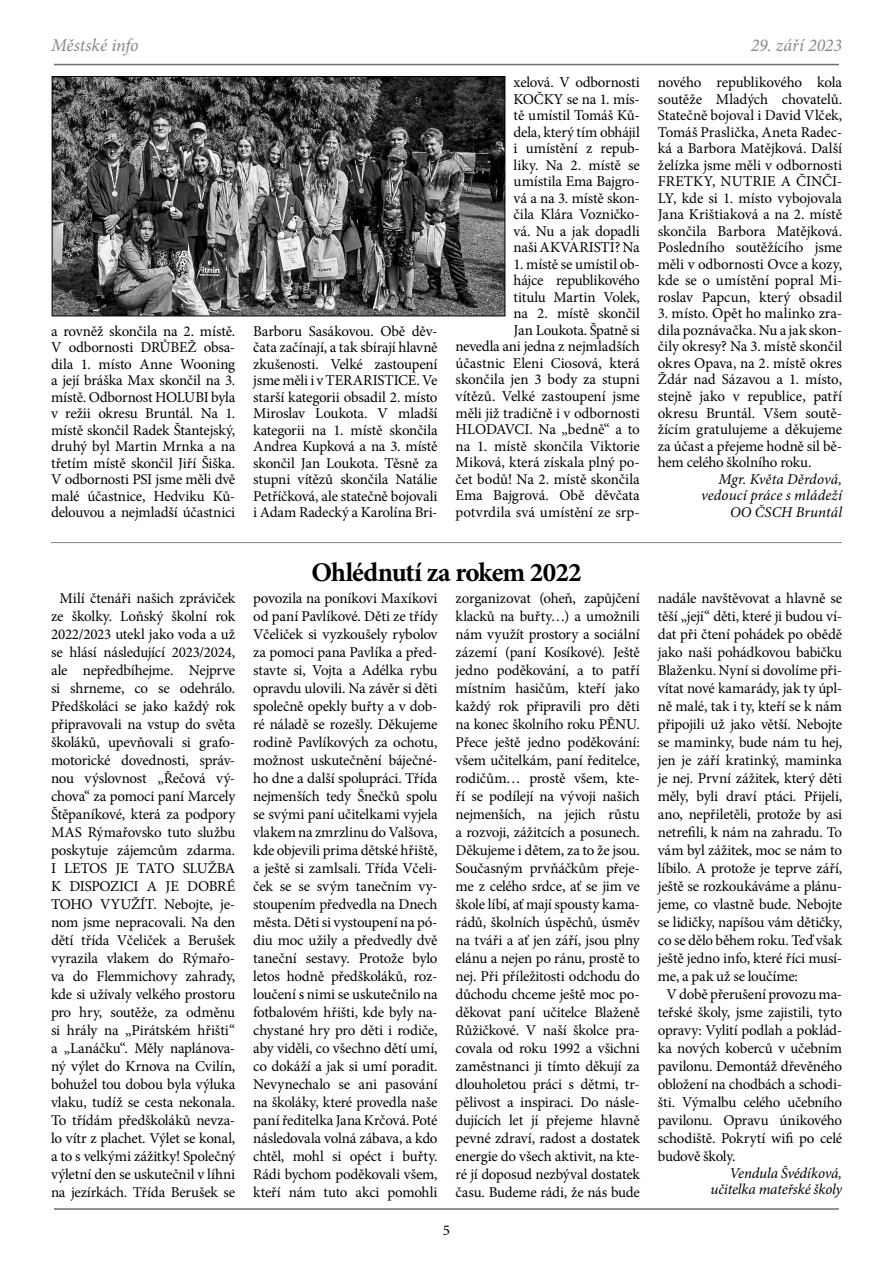
<style>
.page{position:relative;width:893px;height:1263px;background:#fff}
.page>*{position:absolute;margin:0;border:0;box-sizing:border-box;transform-origin:0 0}
.t1{font:700 27px "Minion Pro";letter-spacing:-.03em;color:#000}
.t2{font:italic 18px "Minion Pro";letter-spacing:-.005em;color:#878787}
.t3{font:15px/18px "Minion Pro";letter-spacing:-.015em;color:#000;text-align:justify}
.t4{font:italic 15px/16.5px "Minion Pro";letter-spacing:-.005em;color:#000;text-align:right}
</style>
<div class="page">
<hr style="left:51px;top:542px;width:791px;height:1px;background:#878787">
<hr style="left:54px;top:1208px;width:785px;height:2px;background:#706f6f">
<hr style="left:54px;top:64px;width:785px;height:1px;background:#706f6f">
<img style="left:54px;top:78px;width:449px;height:236px">
<div style="left:52px;top:76px;width:453px;height:240px;border:1px solid #000"></div>
<p class="t2" style="left:51px;top:33px;width:89px">Městské info</p>
<p class="t2" style="left:751px;top:33px;width:92px">29. září 2023</p>
<p class="t3" style="left:51px;top:323px;width:186px;line-height:16.5px">a rovněž skončila na 2. místě.<br>V odbornosti DRŮBEŽ obsa&shy;dila 1. místo Anne Wooning a její bráška Max skončil na 3. místě. Odbornost HOLUBI byla v režii okresu Bruntál. Na 1. místě skončil Radek Štantejský, druhý byl Martin Mrnka a na třetím místě skončil Jiří Šiška.<br>V odbornosti PSI jsme měli dvě malé účastnice, Hedviku Ků&shy;delouvou a nejmladší účastnici</p>
<p class="t3" style="left:253px;top:323px;width:186px;line-height:16.5px">Barboru Sasákovou. Obě děv&shy;čata začínají, a tak sbírají hlavně zkušenosti. Velké zastoupení jsme měli i v TERARISTICE. Ve starší kategorii obsadil 2. místo Miroslav Loukota. V mladší kategorii na 1. místě skončila Andrea Kupková a na 3. místě skončil Jan Loukota. Těsně za stupni vítězů skončila Natálie Petříčková, ale statečně bojovali i Adam Radecký a Karolína Bri-</p>
<p class="t3" style="left:514px;top:74px;width:128px;line-height:16.5px">xelová. V odbornosti KOČKY se na 1. mís&shy;tě umístil Tomáš Ků&shy;dela, který tím obhájil i umístění z repub&shy;liky. Na 2. místě se umístila Ema Bajgro&shy;vá a na 3. místě skon&shy;čila Klára Vozničko&shy;vá. Nu a jak dopadli naši AKVARISTI? Na</p>
<p class="t3" style="left:456px;top:256px;width:186px;line-height:16.5px;text-align:right">1. místě se umístil ob-<br>hájce republikového<br>titulu Martin Volek,<br>na 2. místě skončil<br>Jan Loukota. Špatně si<br>nevedla ani jedna z nejmladších účastnic Eleni Ciosová, která skončila jen 3 body za stupni vítězů. Velké zastoupení jsme měli již tradičně i v odbornosti<br>HLODAVCI. Na „bedně“ a to na 1. místě skončila Viktorie<br>Miková, která získala plný po&shy;čet bodů! Na 2. místě skončila<br>Ema Bajgrová. Obě děvčata potvrdila svá umístění ze srp-</p>
<h1 class="t1" style="left:311px;top:553px;width:272px">Ohlédnutí za rokem 2022</h1>
<p class="t3" style="left:658px;top:74px;width:186px;line-height:16.5px">nového republikového kola soutěže Mladých chovatelů.<br>Statečně bojoval i David Vlček, Tomáš Praslička, Aneta Radec&shy;ká a Barbora Matějková. Další želízka jsme měli v odbornosti FRETKY, NUTRIE A ČINČI-LY, kde si 1. místo vybojovala Jana Krištiaková a na 2. místě skončila Barbora Matějková.<br>Posledního soutěžícího jsme měli v odbornosti Ovce a kozy, kde se o umístění popral Mi&shy;roslav Papcun, který obsadil</p>
<p class="t3" style="left:658px;top:305px;width:186px;line-height:16.5px">3. místo. Opět ho malinko zra&shy;dila poznávačka. Nu a jak skon&shy;čily okresy? Na 3. místě skončil okres Opava, na 2. místě okres Ždár nad Sázavou a 1. místo, stejně jako v republice, patří okresu Bruntál. Všem soutě&shy;žícím gratulujeme a děkujeme za účast a přejeme hodně sil bě&shy;hem celého školního roku.</p>
<p class="t4" style="left:701px;top:470px;width:143px">Mgr. Květa Děrdová, vedoucí práce s mládeží<br>OO ČSCH Bruntál</p>
<p class="t3" style="left:51px;top:589px;width:186px;text-align:center">Milí čtenáři našich zpráviček ze školky. Loňský školní rok<br>2022/2023 utekl jako voda a už se hlásí následující 2023/2024, ale nepředbíhejme. Nejprve si shrneme, co se odehrálo.<br>Předškoláci se jako každý rok připravovali na vstup do světa školáků, upevňovali si grafo&shy;motorické dovednosti, správ&shy;nou výslovnost „Řečová vý&shy;chova“ za pomoci paní Marcely<br>Štěpaníkové, která za podpory<br>MAS Rýmařovsko tuto službu poskytuje zájemcům zdarma.<br>I LETOS JE TATO SLUŽBA<br>K DISPOZICI A JE DOBRÉ<br>TOHO VYUŽÍT. Nebojte, je&shy;nom jsme nepracovali. Na den dětí třída Včeliček a Berušek vyrazila vlakem do Rýmařo&shy;va do Flemmichovy zahrady, kde si užívaly velkého prostoru pro hry, soutěže, za odměnu si hrály na „Pirátském hřišti“ a „Lanáčku“. Měly naplánova&shy;ný výlet do Krnova na Cvilín, bohužel tou dobou byla výluka vlaku, tudíž se cesta nekonala.<br>To třídám předškoláků nevza&shy;lo vítr z plachet. Výlet se konal, a to s velkými zážitky! Společný výletní den se uskutečnil v líhni na jezírkách. Třída Berušek se</p>
<p class="t3" style="left:253px;top:589px;width:186px">povozila na poníkovi Maxíkovi od paní Pavlíkové. Děti ze třídy Včeliček si vyzkoušely rybolov za pomoci pana Pavlíka a před&shy;stavte si, Vojta a Adélka rybu opravdu ulovili. Na závěr si děti společně opekly buřty a v dob&shy;ré náladě se rozešly. Děkujeme rodině Pavlíkových za ochotu, možnost uskutečnění báječné&shy;ho dne a další spolupráci. Třída nejmenších tedy Šnečků spolu se svými paní učitelkami vyjela vlakem na zmrzlinu do Valšova, kde objevili prima dětské hřiště, a ještě si zamlsali. Třída Včeli&shy;ček se se svým tanečním vy&shy;stoupením předvedla na Dnech města. Děti si vystoupení na pó&shy;diu moc užily a předvedly dvě taneční sestavy. Protože bylo letos hodně předškoláků, roz&shy;loučení s nimi se uskutečnilo na fotbalovém hřišti, kde byly na&shy;chystané hry pro děti i rodiče, aby viděli, co všechno dětí umí, co dokáží a jak si umí poradit.<br>Nevynechalo se ani pasování na školáky, které provedla naše paní ředitelka Jana Krčová. Poté následovala volná zábava, a kdo chtěl, mohl si opéct i buřty.<br>Rádi bychom poděkovali všem, kteří nám tuto akci pomohli</p>
<p class="t3" style="left:456px;top:589px;width:186px">zorganizovat (oheň, zapůjčení klacků na buřty…) a umožnili nám využít prostory a sociální zázemí (paní Kosíkové). Ještě jedno poděkování, a to patří místním hasičům, kteří jako každý rok připravili pro děti na konec školního roku PĚNU.<br>Přece ještě jedno poděkování: všem učitelkám, paní ředitelce, rodičům… prostě všem, kte&shy;ří se podílejí na vývoji našich nejmenších, na jejich růstu a rozvoji, zážitcích a posunech.<br>Děkujeme i dětem, za to že jsou.<br>Současným prvňáčkům přeje&shy;me z celého srdce, ať se jim ve škole líbí, ať mají spousty kama&shy;rádů, školních úspěchů, úsměv na tváři a ať jen září, jsou plny elánu a nejen po ránu, prostě to nej. Při příležitosti odchodu do důchodu chceme ještě moc po&shy;děkovat paní učitelce Blaženě Růžičkové. V naší školce pra&shy;covala od roku 1992 a všichni zaměstnanci ji tímto děkují za dlouholetou práci s dětmi, tr&shy;pělivost a inspiraci. Do násle&shy;dujících let jí přejeme hlavně pevné zdraví, radost a dostatek energie do všech aktivit, na kte&shy;ré jí doposud nezbýval dostatek času. Budeme rádi, že nás bude</p>
<p class="t3" style="left:658px;top:589px;width:186px">nadále navštěvovat a hlavně se</p>
<p class="t3" style="left:658px;top:607px;width:186px">těší „její“ děti, které ji budou ví-</p>
<p class="t3" style="left:658px;top:625px;width:186px">dat při čtení pohádek po obědě</p>
<p class="t3" style="left:658px;top:643px;width:186px">jako naši pohádkovou babičku</p>
<p class="t3" style="left:658px;top:661px;width:186px">Blaženku. Nyní si dovolíme při-</p>
<p class="t3" style="left:658px;top:679px;width:186px">vítat nové kamarády, jak ty úpl-</p>
<p class="t3" style="left:658px;top:697px;width:186px">ně malé, tak i ty, kteří se k nám</p>
<p class="t3" style="left:658px;top:715px;width:186px">připojili už jako větší. Nebojte</p>
<p class="t3" style="left:658px;top:733px;width:186px">se maminky, bude nám tu hej,</p>
<p class="t3" style="left:658px;top:751px;width:186px">jen je září kratinký, maminka</p>
<p class="t3" style="left:658px;top:769px;width:186px">je nej. První zážitek, který děti</p>
<p class="t3" style="left:658px;top:787px;width:186px">měly, byli draví ptáci. Přijeli,</p>
<p class="t3" style="left:658px;top:805px;width:186px">ano, nepřiletěli, protože by asi</p>
<p class="t3" style="left:658px;top:823px;width:186px">netrefili, k nám na zahradu. To</p>
<p class="t3" style="left:658px;top:841px;width:186px">vám byl zážitek, moc se nám to</p>
<p class="t3" style="left:658px;top:859px;width:186px">líbilo. A protože je teprve září,</p>
<p class="t3" style="left:658px;top:877px;width:186px">ještě se rozkoukáváme a plánu-</p>
<p class="t3" style="left:658px;top:895px;width:186px">jeme, co vlastně bude. Nebojte</p>
<p class="t3" style="left:658px;top:913px;width:186px">se lidičky, napíšou vám dětičky,</p>
<p class="t3" style="left:658px;top:931px;width:186px">co se dělo během roku. Teď však</p>
<p class="t3" style="left:658px;top:949px;width:186px">ještě jedno info, které říci musí-</p>
<p class="t3" style="left:658px;top:967px;width:142px">me, a pak už se loučíme:</p>
<p class="t3" style="left:666px;top:985px;width:177px">V době přerušení provozu ma-</p>
<p class="t3" style="left:658px;top:1003px;width:186px">teřské školy, jsme zajistili, tyto</p>
<p class="t3" style="left:658px;top:1021px;width:186px">opravy: Vylití podlah a poklád-</p>
<p class="t3" style="left:658px;top:1039px;width:186px">ka nových koberců v učebním</p>
<p class="t3" style="left:658px;top:1057px;width:186px">pavilonu. Demontáž dřevěného</p>
<p class="t3" style="left:658px;top:1075px;width:186px">obložení na chodbách a schodi-</p>
<p class="t3" style="left:658px;top:1093px;width:186px">šti. Výmalbu celého učebního</p>
<p class="t3" style="left:658px;top:1111px;width:186px">pavilonu. Opravu únikového</p>
<p class="t3" style="left:658px;top:1129px;width:186px">schodiště. Pokrytí wifi po celé</p>
<p class="t3" style="left:658px;top:1147px;width:79px">budově školy.</p>
<p class="t4" style="left:710px;top:1165px;width:133px">Vendula Švédíková, učitelka mateřské školy</p>
<p class="t3" style="left:443px;top:1221px;width:9px">5</p>
</div>
